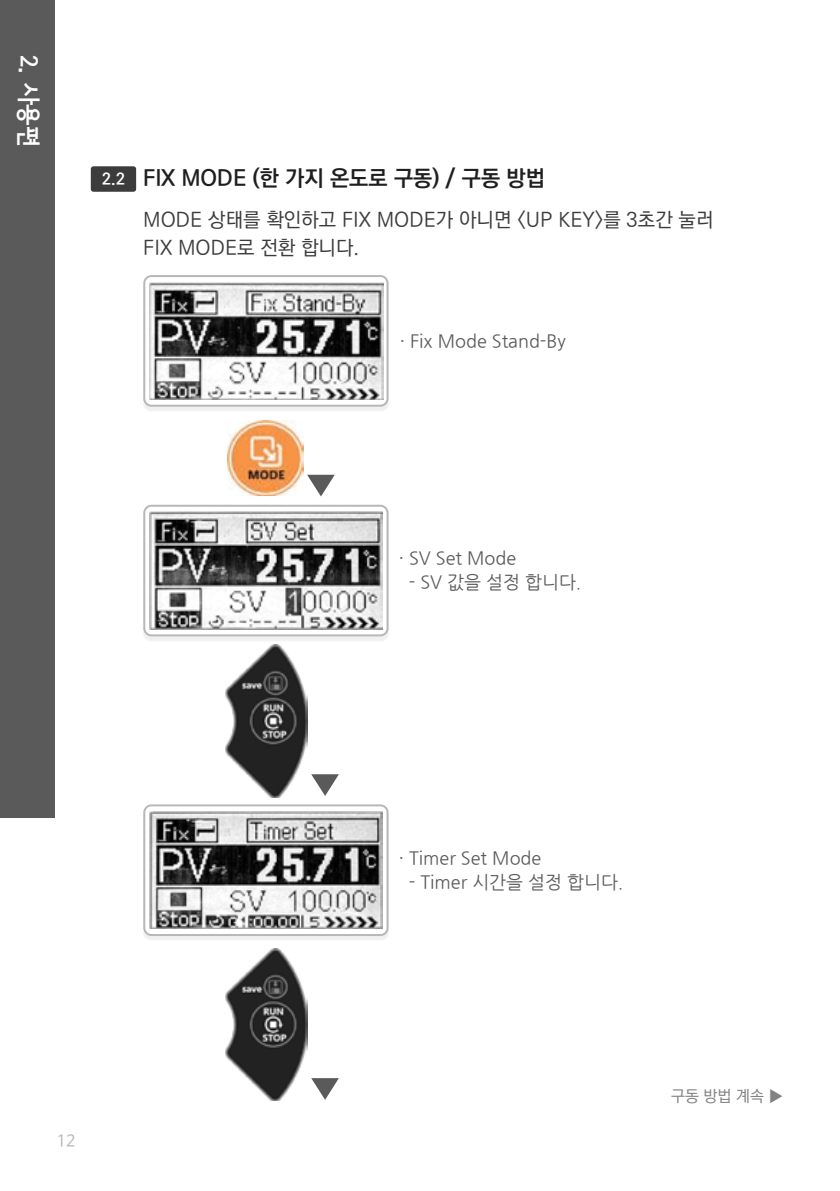
<style>
.page{position:relative;width:840px;height:1191px;background:#fff}
.page>*{position:absolute;margin:0;border:0;box-sizing:border-box;transform-origin:0 0}
.t1{font:24px "Seoul Namsan EB";color:#fff}
.t2{font:700 22px "Ko Pub Dotum";color:#201f20}
.t3{font:500 20px/28px "Ko Pub Dotum";color:#3c3c3c}
.t4{font:18px "Nanum Gothic";color:#5a5a5a}
.t5{font:500 16px "Ko Pub Dotum";color:#828282}
.t6{font:16px "Nanum Barun Gothic";color:#b9b8b9}
.s1{font-size:16px;color:#fff}
</style>
<div class="page">
<div style="left:0;top:0;width:55px;height:817px;background:#5a5a5a"></div>
<div style="left:91px;top:166px;width:45px;height:26px;background:#3c3c3c;border-radius:3px"></div>
<div style="left:142px;top:278px;width:254px;height:140px;background:#000;opacity:.06"></div>
<div style="left:144px;top:276px;width:243px;height:130px;background:#fff;border-radius:7px"></div>
<img style="left:149px;top:282px;width:234px;height:117px">
<div style="left:143px;top:275px;width:245px;height:132px;border:2px solid #b9b8b9;border-radius:7px"></div>
<svg style="left:307px;top:475px;width:27px;height:21px"></svg>
<img style="left:227px;top:420px;width:76px;height:76px">
<div style="left:142px;top:507px;width:254px;height:141px;background:#000;opacity:.06"></div>
<svg style="left:144px;top:506px;width:243px;height:129px"></svg>
<img style="left:149px;top:512px;width:233px;height:117px">
<div style="left:143px;top:505px;width:245px;height:131px;border:2px solid #b9b8b9;border-radius:7px"></div>
<img style="left:225px;top:644px;width:82px;height:153px">
<svg style="left:311px;top:774px;width:28px;height:22px"></svg>
<div style="left:142px;top:807px;width:254px;height:140px;background:#000;opacity:.06"></div>
<div style="left:144px;top:805px;width:243px;height:130px;background:#fff;border-radius:7px"></div>
<img style="left:149px;top:811px;width:233px;height:117px">
<div style="left:143px;top:804px;width:245px;height:132px;border:2px solid #b9b8b9;border-radius:7px"></div>
<img style="left:225px;top:948px;width:82px;height:152px">
<svg style="left:311px;top:1078px;width:28px;height:21px"></svg>
<h1 class="t1" style="left:42px;top:55px;width:92px;rotate:90deg">2. 사용편</h1>
<p class="t2" style="left:102px;top:167px;width:444px"><span class="s1">2.2</span> FIX MODE (한 가지 온도로 구동) / 구동 방법</p>
<p class="t3" style="left:143px;top:206px;width:571px">MODE 상태를 확인하고 FIX MODE가 아니면 &lt;UP KEY&gt;를 3초간 눌러<br>FIX MODE로 전환 합니다.</p>
<p class="t4" style="left:399px;top:332px;width:167px">· Fix Mode Stand-By</p>
<p class="t4" style="left:398px;top:550px;width:119px">· SV Set Mode</p>
<p class="t4" style="left:408px;top:574px;width:174px">- SV 값을 설정 합니다.</p>
<p class="t6" style="left:57px;top:1132px;width:20px">12</p>
<p class="t4" style="left:398px;top:850px;width:144px">· Timer Set Mode</p>
<p class="t4" style="left:408px;top:874px;width:216px">- Timer 시간을 설정 합니다.</p>
<p class="t5" style="left:670px;top:1088px;width:114px">구동 방법 계속 ▶</p>
</div>
